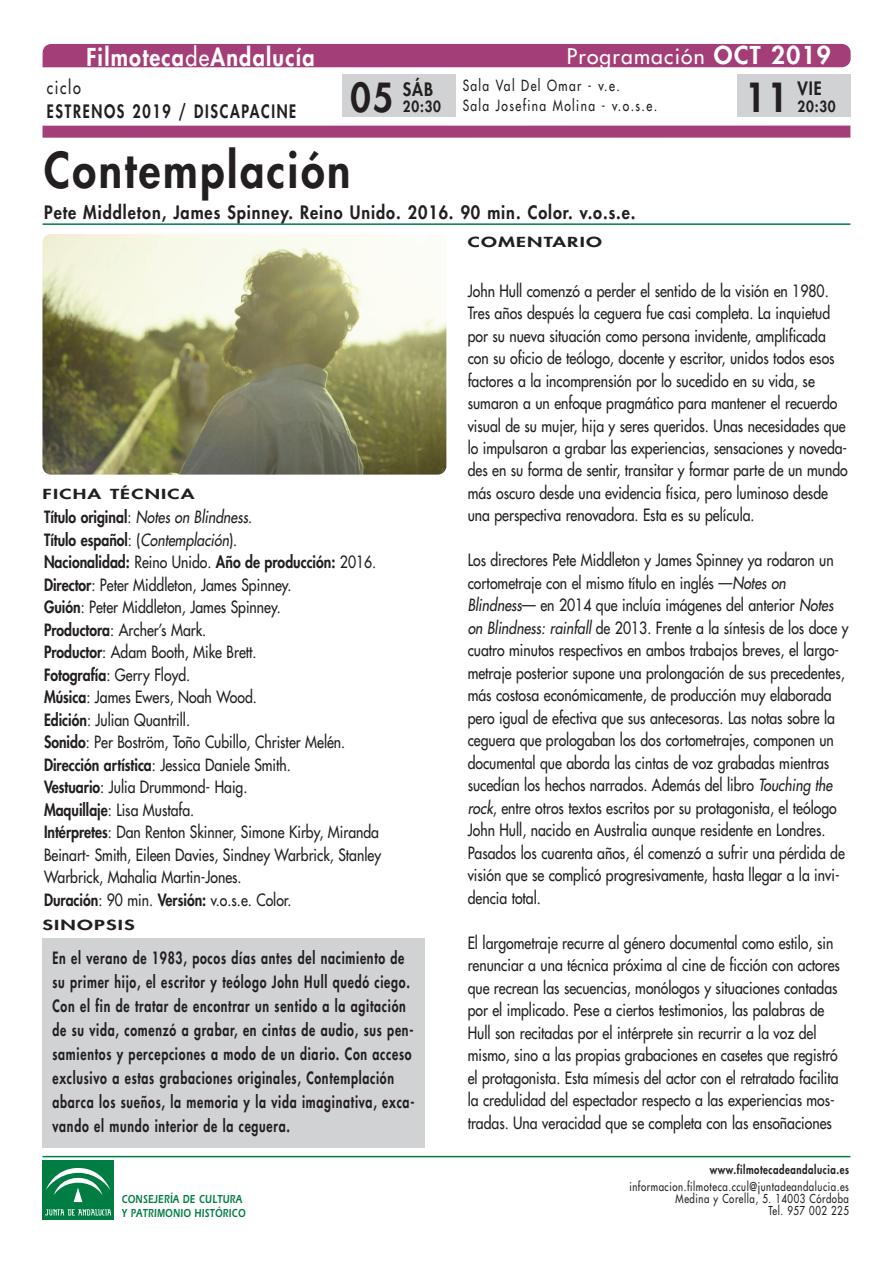
<style>
.page{position:relative;width:893px;height:1263px;background:#fff}
.page>*{position:absolute;margin:0;border:0;box-sizing:border-box;transform-origin:0 0}
.t1{font:800 48px "Futura LT";letter-spacing:.06em;color:#231f20;scale:.9 1}
.t2{font:800 39px "Futura LT";color:#231f20;scale:.9 1}
.t3{font:800 24px "Futura LT";letter-spacing:.06em;color:#fff;scale:.9 1}
.t4{font:21px "Futura LT";letter-spacing:.06em;color:#fff}
.t5{font:800 18px "Futura LT";letter-spacing:.06em;color:#231f20;scale:.9 1}
.t6{font:800 18px "Futura LT";letter-spacing:.115em;color:#231f20;scale:.8 1}
.t7{font:18px "Futura LT";letter-spacing:.115em;color:#231f20;scale:.8 1}
.t8{font:16.5px/22.5px "Futura LT";color:#231f20;scale:.85 1}
.t9{font:800 16.5px/24px "Futura LT";letter-spacing:.06em;color:#231f20;scale:.75 1}
.t10{font:15px/20.4px "Futura LT";letter-spacing:.115em;color:#231f20;scale:.8 1}
.t11{font:800 15px "Futura LT";letter-spacing:.055em;color:#231f20;scale:.9 1}
.t12{font:800 13.5px "Futura LT";letter-spacing:.06em;color:#231f20;scale:1.5 1}
.t13{font:12px/12px "Futura LT";letter-spacing:.06em;color:#231f20;text-align:right;scale:.8 1}
.t14{font:12px/14.4px "Erie Black Plain";letter-spacing:.03em;color:#007d43;scale:.75 1}
.t15{font:800 12px "Futura LT";letter-spacing:.06em;color:#231f20;scale:.8 1}
.s1{font-weight:400}
.s2{font-weight:800;font-size:24px}
.s3{font-weight:800}
.s4{font-style:italic}
</style>
<div class="page">
<img style="left:42px;top:234px;width:404px;height:241px;border-radius:9px">
<div style="left:43px;top:44px;width:808px;height:23px;background:#a43e79"></div>
<div style="left:43px;top:126px;width:807px;height:12px;background:#a43e79"></div>
<div style="left:42px;top:939px;width:383px;height:209px;background:#d1d2d4"></div>
<hr style="left:43px;top:223px;width:807px;height:2px;background:#007d43">
<hr style="left:43px;top:1156px;width:807px;height:1px;background:#007d43">
<div style="left:43px;top:1160px;width:71px;height:60px;background:#007d43"></div>
<svg style="left:45px;top:1209px;width:66px;height:6px"></svg>
<svg style="left:46px;top:1168px;width:64px;height:35px"></svg>
<div style="left:342px;top:74px;width:114px;height:43px;background:#d1d2d4"></div>
<div style="left:737px;top:74px;width:113px;height:43px;background:#d1d2d4"></div>
<h3 class="t3" style="left:86px;top:42px;width:255px">Filmoteca<span class="s1">de</span>Andalucía</h3>
<p class="t4" style="left:567px;top:43px;width:265px">Programación <span class="s2">OCT 2019</span></p>
<p class="t7" style="left:47px;top:76px;width:44px">ciclo</p>
<p class="t6" style="left:47px;top:100px;width:313px">ESTRENOS 2019 / DISCAPACINE</p>
<h2 class="t2" style="left:351px;top:72px;width:49px">05</h2>
<p class="t5" style="left:403px;top:77px;width:35px">SÁB</p>
<p class="t11" style="left:403px;top:96px;width:44px">20:30</p>
<p class="t10" style="left:463px;top:75px;width:245px">Sala Val Del Omar - v.e.<br>Sala Josefina Molina - v.o.s.e.</p>
<h2 class="t2" style="left:745px;top:71px;width:49px">11</h2>
<p class="t5" style="left:797px;top:77px;width:28px">VIE</p>
<p class="t11" style="left:797px;top:96px;width:44px">20:30</p>
<h1 class="t1" style="left:44px;top:138px;width:342px">Contemplación</h1>
<p class="t5" style="left:44px;top:201px;width:659px">Pete Middleton, James Spinney. Reino Unido. 2016. 90 min. Color. v.o.s.e.</p>
<p class="t12" style="left:468px;top:233px;width:91px">COMENTARIO</p>
<p class="t12" style="left:43px;top:485px;width:103px">FICHA TÉCNICA</p>
<p class="t8" style="left:44px;top:506px;width:398px"><span class="s3">Título original</span>: <span class="s4">Notes on Blindness</span>.<br><span class="s3">Título español</span>: (<span class="s4">Contemplación</span>).<br><span class="s3">Nacionalidad:</span> Reino Unido. <span class="s3">Año de producción:</span> 2016.<br><span class="s3">Director</span>: Peter Middleton, James Spinney.<br><span class="s3">Guión</span>: Peter Middleton, James Spinney.<br><span class="s3">Productora</span>: Archer’s Mark.<br><span class="s3">Productor</span>: Adam Booth, Mike Brett.<br><span class="s3">Fotografía</span>: Gerry Floyd.<br><span class="s3">Música</span>: James Ewers, Noah Wood.<br><span class="s3">Edición</span>: Julian Quantrill.<br><span class="s3">Sonido</span>: Per Boström, Toño Cubillo, Christer Melén.<br><span class="s3">Dirección artística</span>: Jessica Daniele Smith.<br><span class="s3">Vestuario</span>: Julia Drummond- Haig.<br><span class="s3">Maquillaje</span>: Lisa Mustafa.<br><span class="s3">Intérpretes</span>: Dan Renton Skinner, Simone Kirby, Miranda Beinart- Smith, Eileen Davies, Sindney Warbrick, Stanley Warbrick, Mahalia Martin-Jones.<br><span class="s3">Duración</span>: 90 min. <span class="s3">Versión:</span> v.o.s.e. Color.</p>
<p class="t12" style="left:42px;top:916px;width:63px">SINOPSIS</p>
<p class="t9" style="left:52px;top:946px;width:484px">En el verano de 1983, pocos días antes del nacimiento de su primer hijo, el escritor y teólogo John Hull quedó ciego.<br>Con el fin de tratar de encontrar un sentido a la agitación de su vida, comenzó a grabar, en cintas de audio, sus pen&shy;samientos y percepciones a modo de un diario. Con acceso exclusivo a estas grabaciones originales, Contemplación abarca los sueños, la memoria y la vida imaginativa, exca&shy;vando el mundo interior de la ceguera.</p>
<p class="t14" style="left:122px;top:1191px;width:167px">CONSEJERÍA DE CULTURA<br>Y PATRIMONIO HISTÓRICO</p>
<p class="t8" style="left:468px;top:279px;width:449px">John Hull comenzó a perder el sentido de la visión en 1980.<br>Tres años después la ceguera fue casi completa. La inquietud por su nueva situación como persona invidente, amplificada con su oficio de teólogo, docente y escritor, unidos todos esos factores a la incomprensión por lo sucedido en su vida, se sumaron a un enfoque pragmático para mantener el recuerdo visual de su mujer, hija y seres queridos. Unas necesidades que lo impulsaron a grabar las experiencias, sensaciones y noveda&shy;des en su forma de sentir, transitar y formar parte de un mundo más oscuro desde una evidencia física, pero luminoso desde una perspectiva renovadora. Esta es su película.</p>
<p class="t8" style="left:468px;top:549px;width:449px">Los directores Pete Middleton y James Spinney ya rodaron un cortometraje con el mismo título en inglés —<span class="s4">Notes on Blindness</span>— en 2014 que incluía imágenes del anterior <span class="s4">Notes on Blindness: rainfall</span> de 2013. Frente a la síntesis de los doce y cuatro minutos respectivos en ambos trabajos breves, el largo&shy;metraje posterior supone una prolongación de sus precedentes, más costosa económicamente, de producción muy elaborada pero igual de efectiva que sus antecesoras. Las notas sobre la ceguera que prologaban los dos cortometrajes, componen un documental que aborda las cintas de voz grabadas mientras sucedían los hechos narrados. Además del libro <span class="s4">Touching the rock</span>, entre otros textos escritos por su protagonista, el teólogo John Hull, nacido en Australia aunque residente en Londres.<br>Pasados los cuarenta años, él comenzó a sufrir una pérdida de visión que se complicó progresivamente, hasta llegar a la invi&shy;dencia total.</p>
<p class="t8" style="left:468px;top:931px;width:439px">El largometraje recurre al género documental como estilo, sin renunciar a una técnica próxima al cine de ficción con actores que recrean las secuencias, monólogos y situaciones contadas por el implicado. Pese a ciertos testimonios, las palabras de Hull son recitadas por el intérprete sin recurrir a la voz del mismo, sino a las propias grabaciones en casetes que registró el protagonista. Esta mímesis del actor con el retratado facilita la credulidad del espectador respecto a las experiencias mos&shy;tradas. Una veracidad que se completa con las ensoñaciones</p>
<p class="t15" style="left:710px;top:1162px;width:176px">www.filmotecadeandalucia.es</p>
<p class="t13" style="left:629px;top:1180px;width:276px">informacion.filmoteca.ccul@juntadeandalucia.es<br>Medina y Corella, 5. 14003 Córdoba<br>Tel. 957 002 225</p>
</div>
